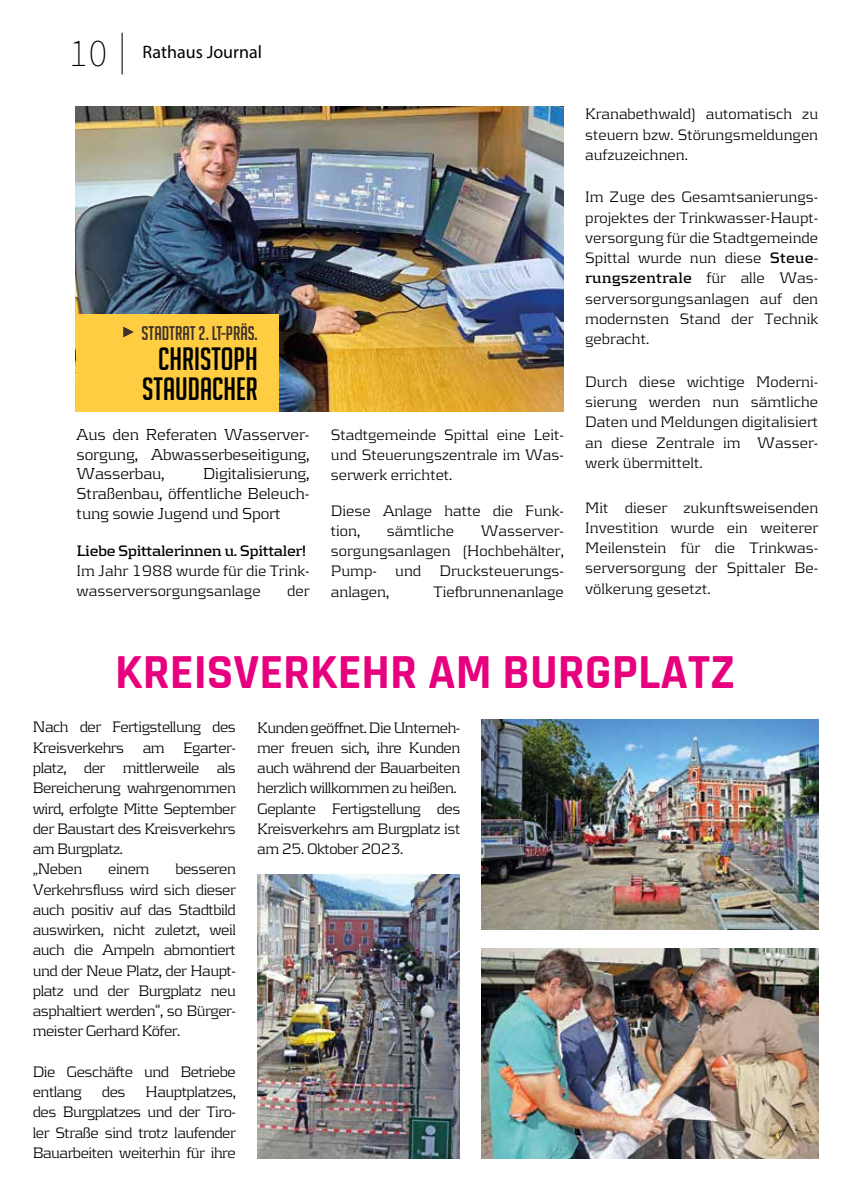
<style>
.page{position:relative;width:851px;height:1191px;background:#fff}
.page>*{position:absolute;margin:0;border:0;box-sizing:border-box;transform-origin:0 0}
.t1{font:700 49.5px "Rajdhani";color:#e6007d}
.t2{font:31.5px/29.8px "Big Noodle Titling";color:#000;text-align:center}
.t3{font:19.35px "Big Noodle Titling";color:#3d302b}
.t4{font:18px "Myriad Pro";color:#000}
.t5{font:300 16.5px/19.5px "Kontrapunkt";letter-spacing:-.01em;color:#000;text-align:justify}
.t6{font:300 15.75px/20.2px "Kontrapunkt";letter-spacing:-.03em;color:#000;text-align:justify}
.t7{font:300 15.75px/20.2px "Kontrapunkt";color:#000}
.t8{font:700 15.75px "Kontrapunkt";letter-spacing:-.03em;color:#000}
.s1{font-family:"Source Sans Pro";font-weight:200;font-size:39px}
.s2{font-weight:700}
</style>
<div class="page">
<hr style="left:122px;top:33px;width:1px;height:41px;background:#000">
<img style="left:481px;top:720px;width:337px;height:209px">
<img style="left:76px;top:107px;width:488px;height:304px">
<div style="left:76px;top:314px;width:202px;height:97px;background:#fecd42"></div>
<svg style="left:123px;top:326px;width:11px;height:11px"></svg>
<img style="left:481px;top:948px;width:337px;height:210px">
<img style="left:257px;top:874px;width:202px;height:284px">
<p class="t4" style="left:69px;top:41px;width:194px"><span class="s1">10</span> Rathaus Journal</p>
<p class="t3" style="left:142px;top:323px;width:117px">STADTRAT 2. LT-PRÄS.</p>
<h2 class="t2" style="left:142px;top:344px;width:117px">CHRISTOPH<br>STAUDACHER</h2>
<p class="t5" style="left:77px;top:425px;width:234px">Aus den Referaten Wasserver&shy;sorgung, Abwasserbeseitigung, Wasserbau,</p>
<p class="t5" style="left:77px;top:464px;width:234px;text-indent:127px">Digitalisierung, Straßenbau, öffentliche Beleuch&shy;tung sowie Jugend und Sport</p>
<p class="t8" style="left:77px;top:541px;width:231px">Liebe Spittalerinnen u. Spittaler!</p>
<p class="t7" style="left:77px;top:560px;width:234px">Im Jahr 1988 wurde für die Trink&shy;wasserversorgungsanlage</p>
<p class="t6" style="left:287px;top:580px;width:24px">der</p>
<p class="t6" style="left:331px;top:424px;width:234px">Stadtgemeinde Spittal eine Leit&shy;und Steuerungszentrale im Was&shy;serwerk errichtet.</p>
<p class="t7" style="left:331px;top:500px;width:234px">Diese Anlage hatte die Funk&shy;tion,</p>
<p class="t6" style="left:331px;top:520px;width:234px;text-indent:150px">Wasserver&shy;sorgungsanlagen (Hochbehälter, Pump- und Drucksteuerungs&shy;anlagen,</p>
<p class="t7" style="left:387px;top:520px;width:69px">sämtliche</p>
<p class="t7" style="left:433px;top:581px;width:132px">Tiefbrunnenanlage</p>
<p class="t6" style="left:585px;top:103px;width:234px">Kranabethwald) automatisch zu steuern bzw. Störungsmeldungen aufzuzeichnen.</p>
<p class="t6" style="left:585px;top:187px;width:234px">Im Zuge des Gesamtsanierungs&shy;projektes der Trinkwasser-Haupt&shy;versorgung für die Stadtgemeinde Spittal wurde nun diese <span class="s2">Steue&shy;rungszentrale</span> für alle Was&shy;serversorgungsanlagen auf den modernsten Stand der Technik gebracht.</p>
<p class="t6" style="left:585px;top:371px;width:234px">Durch diese wichtige Moderni&shy;sierung werden nun sämtliche Daten und Meldungen digitalisiert an diese Zentrale im Wasser&shy;werk übermittelt.</p>
<p class="t6" style="left:585px;top:497px;width:234px">Mit dieser zukunftsweisenden Investition wurde ein weiterer Meilenstein für die Trinkwas&shy;serversorgung der Spittaler Be&shy;völkerung gesetzt.</p>
<h1 class="t1" style="left:115px;top:642px;width:622px">KREISVERKEHR AM BURGPLATZ</h1>
<p class="t6" style="left:33px;top:716px;width:205px;text-align:left">Nach der Fertigstellung des<br>Kreisverkehrs am Egarter&shy;platz, der mittlerweile als<br>Bereicherung wahrgenommen wird, erfolgte Mitte September der Baustart des Kreisverkehrs am Burgplatz.<br>„Neben</p>
<p class="t6" style="left:33px;top:858px;width:205px;text-indent:142px">besseren Verkehrsfluss wird sich dieser auch positiv auf das Stadtbild auswirken, nicht zuletzt, weil auch die Ampeln abmontiert und der Neue Platz, der Haupt&shy;platz und der Burgplatz neu asphaltiert werden“, so Bürger&shy;meister Gerhard Köfer.</p>
<p class="t6" style="left:33px;top:1061px;width:205px">Die Geschäfte und Betriebe entlang</p>
<p class="t6" style="left:108px;top:858px;width:43px">einem</p>
<p class="t6" style="left:33px;top:1081px;width:205px;text-indent:113px">Hauptplatzes, des Burgplatzes und der Tiro&shy;ler Straße sind trotz laufender Bauarbeiten weiterhin für ihre</p>
<p class="t6" style="left:102px;top:1081px;width:25px">des</p>
<p class="t6" style="left:257px;top:717px;width:205px;text-align:left">Kunden geöffnet. Die Unterneh&shy;mer freuen sich, ihre Kunden auch während der Bauarbeiten herzlich willkommen zu heißen.<br>Geplante Fertigstellung des<br>Kreisverkehrs am Burgplatz ist am 25. Oktober 2023.</p>
</div>
